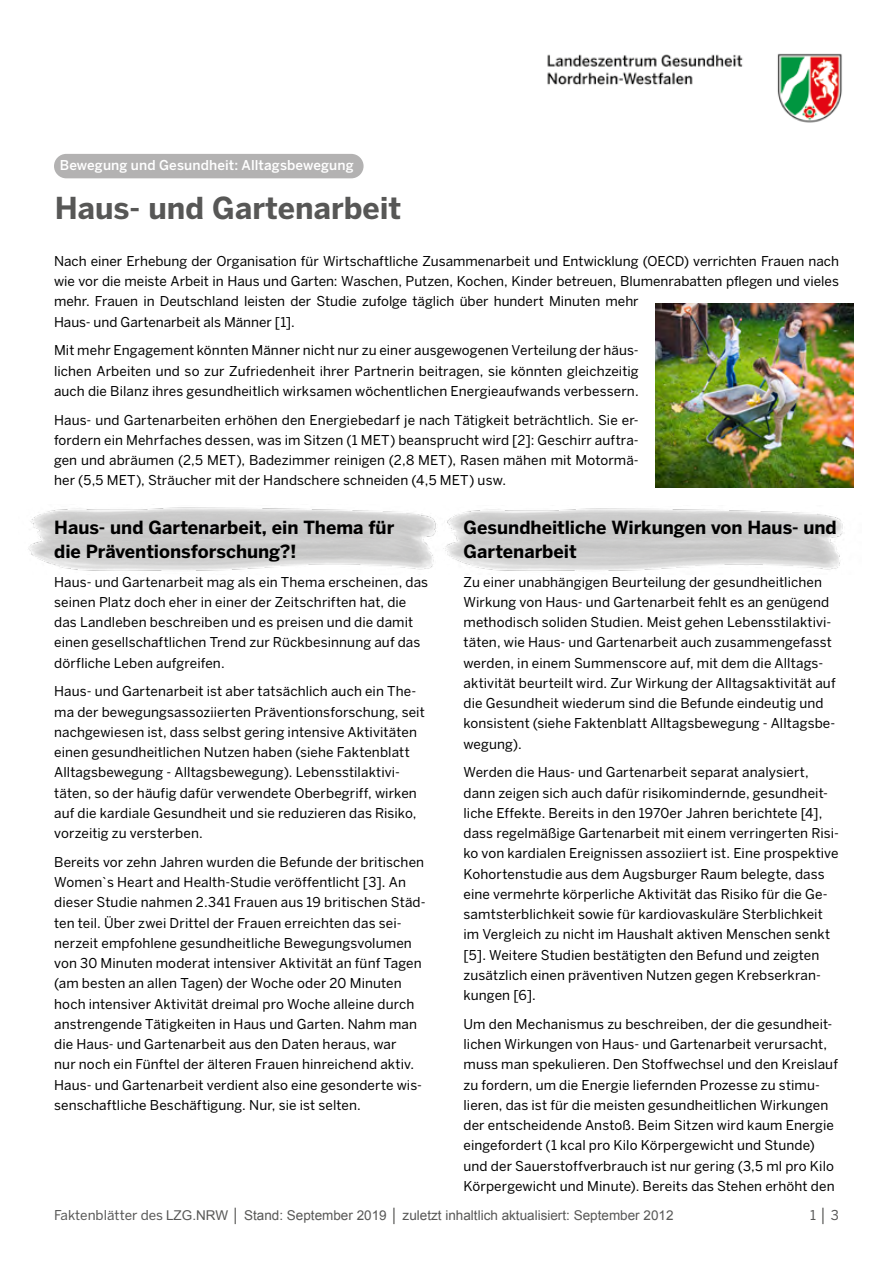
<style>
.page{position:relative;width:893px;height:1263px;background:#fff}
.page>*{position:absolute;margin:0;border:0;box-sizing:border-box;transform-origin:0 0}
.t1{font:700 30px "Benton Sans";color:#575756}
.t2{font:700 18px/24px "Benton Sans";color:#000}
.t3{font:13.5px/20.2px "Benton Sans";letter-spacing:.005em;color:#000}
.t4{font:13.5px "Arial";color:#575756}
.t5{font:500 13.5px "Benton Sans";letter-spacing:.01em;color:#fff}
.t6{font:13.5px "Benton Sans";color:#575756}
.s1{font-family:"Arial"}
.s2{font-family:"Benton Sans"}
</style>
<div class="page">
<div style="left:54px;top:154px;width:310px;height:24px;background:#b3b2b2;border-radius:12px"></div>
<img style="left:547px;top:53px;width:295px;height:70px">
<img style="left:656px;top:303px;width:198px;height:185px">
<p class="t5" style="left:60px;top:157px;width:295px">Bewegung und Gesundheit: Alltagsbewegung</p>
<p class="t1" style="left:55px;top:190px;width:348px">Haus- und Gartenarbeit</p>
<p class="t3" style="left:54px;top:251px;width:786px">Nach einer Erhebung der Organisation für Wirtschaftliche Zusammenarbeit und Entwicklung (OECD) verrichten Frauen nach wie vor die meiste Arbeit in Haus und Garten: Waschen, Putzen, Kochen, Kinder betreuen, Blumenrabatten pflegen und vieles mehr. Frauen in Deutschland leisten der Studie zufolge täglich über hundert Minuten mehr<br>Haus- und Gartenarbeit als Männer [1].</p>
<p class="t3" style="left:54px;top:340px;width:586px;text-align:justify">Mit mehr Engagement könnten Männer nicht nur zu einer ausgewogenen Verteilung der häus&shy;lichen Arbeiten und so zur Zufriedenheit ihrer Partnerin beitragen, sie könnten gleichzeitig auch die Bilanz ihres gesundheitlich wirksamen wöchentlichen Energieaufwands verbessern.</p>
<p class="t3" style="left:54px;top:409px;width:586px;text-align:justify">Haus- und Gartenarbeiten erhöhen den Energiebedarf je nach Tätigkeit beträchtlich. Sie er&shy;fordern ein Mehrfaches dessen, was im Sitzen (1 MET) beansprucht wird [2]: Geschirr auftra&shy;gen und abräumen (2,5 MET), Badezimmer reinigen (2,8 MET), Rasen mähen mit Motormä&shy;her (5,5 MET), Sträucher mit der Handschere schneiden (4,5 MET) usw.</p>
<p class="t2" style="left:54px;top:515px;width:342px">Haus- und Gartenarbeit, ein Thema für die Präventionsforschung?!</p>
<p class="t3" style="left:54px;top:571px;width:375px">Haus- und Gartenarbeit mag als ein Thema erscheinen, das seinen Platz doch eher in einer der Zeitschriften hat, die das Landleben beschreiben und es preisen und die damit einen gesellschaftlichen Trend zur Rückbesinnung auf das dörfliche Leben aufgreifen.</p>
<p class="t3" style="left:54px;top:681px;width:372px">Haus- und Gartenarbeit ist aber tatsächlich auch ein The&shy;ma der bewegungsassoziierten Präventionsforschung, seit nachgewiesen ist, dass selbst gering intensive Aktivitäten einen gesundheitlichen Nutzen haben (siehe Faktenblatt Alltagsbewegung - Alltagsbewegung). Lebensstilaktivi&shy;täten, so der häufig dafür verwendete Oberbegriff, wirken auf die kardiale Gesundheit und sie reduzieren das Risiko, vorzeitig zu versterben.</p>
<p class="t3" style="left:54px;top:852px;width:373px">Bereits vor zehn Jahren wurden die Befunde der britischen Women`s Heart and Health-Studie veröffentlicht [3]. An dieser Studie nahmen 2.341 Frauen aus 19 britischen Städ&shy;ten teil. Über zwei Drittel der Frauen erreichten das sei&shy;nerzeit empfohlene gesundheitliche Bewegungsvolumen von 30 Minuten moderat intensiver Aktivität an fünf Tagen (am besten an allen Tagen) der Woche oder 20 Minuten hoch intensiver Aktivität dreimal pro Woche alleine durch anstrengende Tätigkeiten in Haus und Garten. Nahm man die Haus- und Gartenarbeit aus den Daten heraus, war<br>nur noch ein Fünftel der älteren Frauen hinreichend aktiv.<br>Haus- und Gartenarbeit verdient also eine gesonderte wis&shy;senschaftliche Beschäftigung. Nur, sie ist selten.</p>
<p class="t2" style="left:463px;top:515px;width:375px">Gesundheitliche Wirkungen von Haus- und<br>Gartenarbeit</p>
<p class="t3" style="left:463px;top:571px;width:374px">Zu einer unabhängigen Beurteilung der gesundheitlichen Wirkung von Haus- und Gartenarbeit fehlt es an genügend methodisch soliden Studien. Meist gehen Lebensstilaktivi&shy;täten, wie Haus- und Gartenarbeit auch zusammengefasst werden, in einem Summenscore auf, mit dem die Alltags&shy;aktivität beurteilt wird. Zur Wirkung der Alltagsaktivität auf die Gesundheit wiederum sind die Befunde eindeutig und konsistent (siehe Faktenblatt Alltagsbewegung - Alltagsbe&shy;wegung).</p>
<p class="t3" style="left:463px;top:762px;width:377px">Werden die Haus- und Gartenarbeit separat analysiert, dann zeigen sich auch dafür risikomindernde, gesundheit&shy;liche Effekte. Bereits in den 1970er Jahren berichtete [4], dass regelmäßige Gartenarbeit mit einem verringerten Risi&shy;ko von kardialen Ereignissen assoziiert ist. Eine prospektive Kohortenstudie aus dem Augsburger Raum belegte, dass eine vermehrte körperliche Aktivität das Risiko für die Ge&shy;samtsterblichkeit sowie für kardiovaskuläre Sterblichkeit im Vergleich zu nicht im Haushalt aktiven Menschen senkt [5]. Weitere Studien bestätigten den Befund und zeigten zusätzlich einen präventiven Nutzen gegen Krebserkran&shy;kungen [6].</p>
<p class="t3" style="left:463px;top:1014px;width:376px">Um den Mechanismus zu beschreiben, der die gesundheit&shy;lichen Wirkungen von Haus- und Gartenarbeit verursacht, muss man spekulieren. Den Stoffwechsel und den Kreislauf zu fordern, um die Energie liefernden Prozesse zu stimu&shy;lieren, das ist für die meisten gesundheitlichen Wirkungen der entscheidende Anstoß. Beim Sitzen wird kaum Energie eingefordert (1 kcal pro Kilo Körpergewicht und Stunde) und der Sauerstoffverbrauch ist nur gering (3,5 ml pro Kilo Körpergewicht und Minute). Bereits das Stehen erhöht den</p>
<p class="t6" style="left:810px;top:1207px;width:30px">1 <span class="s1">│</span> 3</p>
<p class="t4" style="left:54px;top:1206px;width:621px"><span class="s2">Faktenblätter des</span> LZG.NRW │ Stand: September 2019 │ zuletzt inhaltlich aktualisiert: September 2012</p>
</div>
